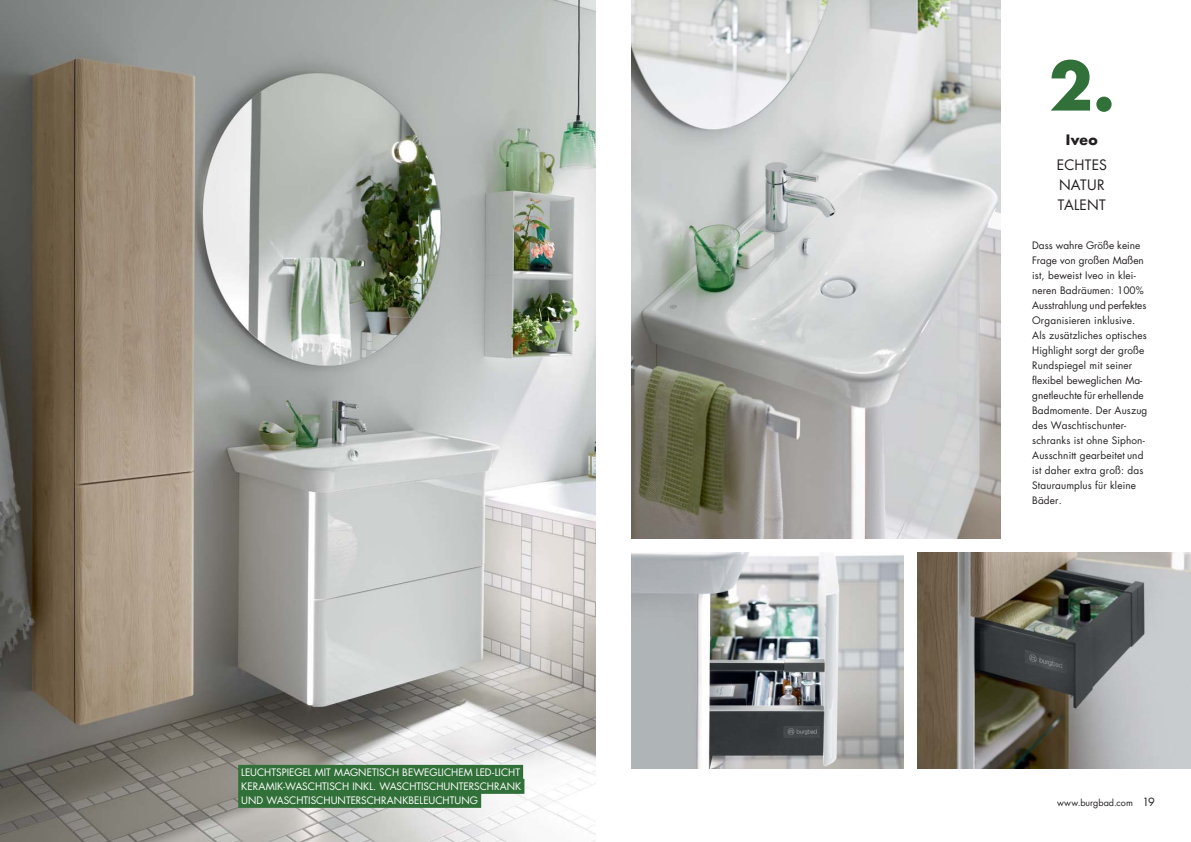
<style>
.page{position:relative;width:1191px;height:842px;background:#fff}
.page>*{position:absolute;margin:0;border:0;box-sizing:border-box;transform-origin:0 0}
.t1{font:700 65px "Futura Std";color:#327039}
.t2{font:14px/20px "Futura Std";letter-spacing:.02em;color:#231f20}
.t3{font:700 14px "Futura Std";color:#231f20}
.t4{font:10px/15px "Futura Std";letter-spacing:.015em;color:#231f20}
.t5{font:10px/14px "Futura Std";color:#fff}
.t6{font:9px "Futura Std";letter-spacing:.005em;color:#231f20}
.s1{font-size:11px}
</style>
<div class="page">
<img style="left:918px;top:553px;width:273px;height:215px">
<img style="left:631px;top:553px;width:272px;height:215px">
<img style="left:631px;top:0;width:369px;height:539px">
<img style="left:0;top:0;width:595px;height:842px">
<div style="left:238px;top:765px;width:285px;height:15px;background:#327039"></div>
<div style="left:238px;top:779px;width:286px;height:15px;background:#327039"></div>
<div style="left:238px;top:793px;width:243px;height:15px;background:#327039"></div>
<p class="t5" style="left:241px;top:766px;width:281px">LEUCHTSPIEGEL MIT MAGNETISCH BEWEGLICHEM LED-LICHT<br>KERAMIK-WASCHTISCH INKL. WASCHTISCHUNTERSCHRANK<br>UND WASCHTISCHUNTERSCHRANKBELEUCHTUNG</p>
<h1 class="t1" style="left:1048px;top:57px;width:68px">2.</h1>
<h2 class="t3" style="left:1066px;top:133px;width:33px">Iveo</h2>
<h2 class="t2" style="left:1056px;top:156px;width:52px">ECHTES<br>NATUR<br>TALENT</h2>
<p class="t4" style="left:1032px;top:238px;width:117px">Dass wahre Größe keine<br>Frage von großen Maßen ist, beweist Iveo in klei&shy;neren Badräumen: 100%<br>Ausstrahlung und perfektes<br>Organisieren inklusive.<br>Als zusätzliches optisches<br>Highlight sorgt der große<br>Rundspiegel mit seiner flexibel beweglichen Ma&shy;gnetleuchte für erhellende<br>Badmomente. Der Auszug des Waschtischunter&shy;schranks ist ohne Siphon-<br>Ausschnitt gearbeitet und ist daher extra groß: das<br>Stauraumplus für kleine<br>Bäder.</p>
<p class="t6" style="left:1057px;top:798px;width:99px">www.burgbad.com <span class="s1">19</span></p>
</div>
